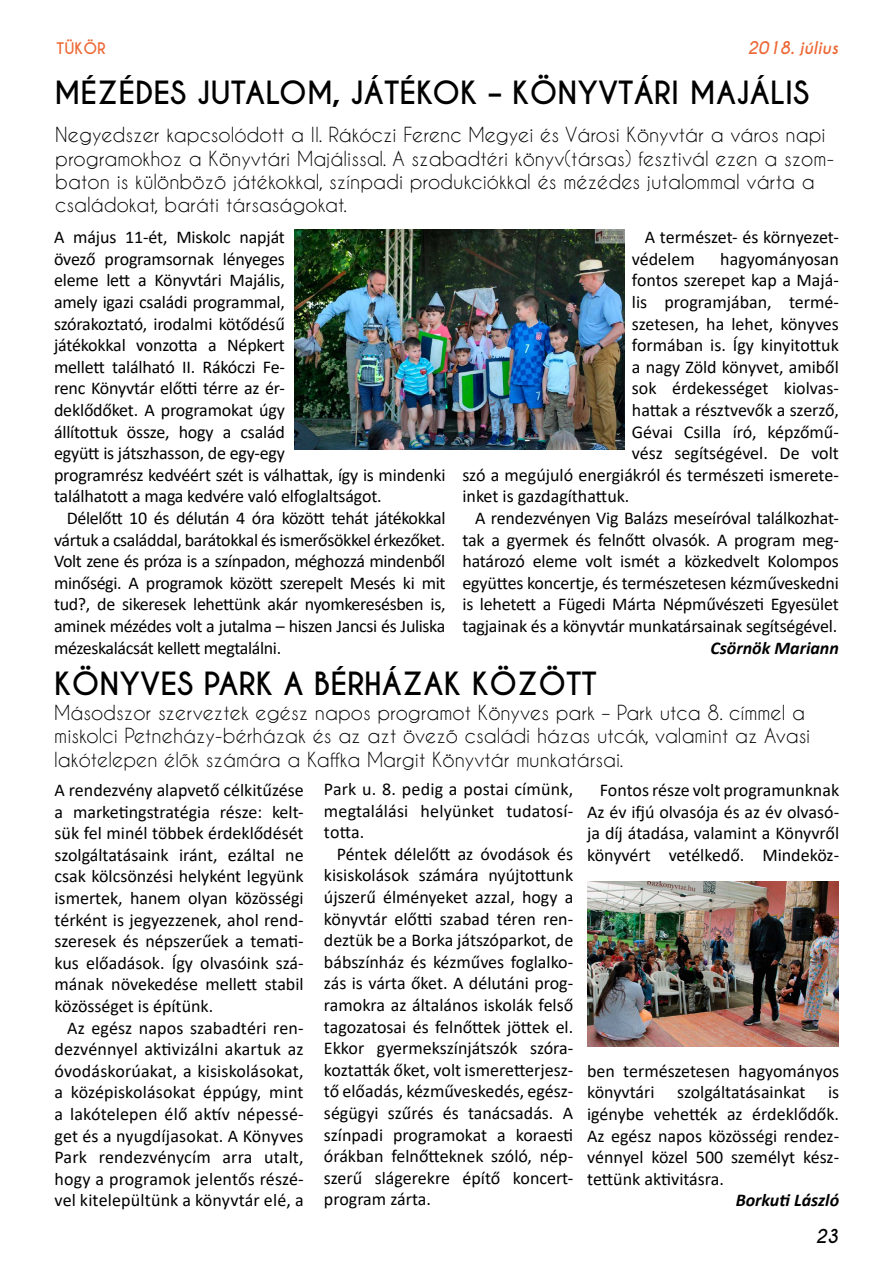
<style>
.page{position:relative;width:893px;height:1263px;background:#fff}
.page>*{position:absolute;margin:0;border:0;box-sizing:border-box;transform-origin:0 0}
.t1{font:700 30px "Caviar Dreams";color:#000}
.t2{font:19.5px/23.4px "Caviar Dreams";color:#000}
.t3{font:18px/21.6px "Calibri";letter-spacing:-.01em;color:#000;text-align:justify}
.t4{font:italic 700 18px "Calibri";color:#000}
.t5{font:italic 700 18px "Caviar Dreams";color:#000}
.t6{font:italic 700 16.5px "Caviar Dreams";color:#ec6835}
.t7{font:700 15px "Caviar Dreams";letter-spacing:.065em;color:#ec6835}
</style>
<div class="page">
<img style="left:294px;top:230px;width:330px;height:220px">
<img style="left:587px;top:881px;width:251px;height:166px">
<p class="t7" style="left:57px;top:39px;width:51px">TÜKÖR</p>
<p class="t6" style="left:747px;top:38px;width:92px">2018. július</p>
<h1 class="t1" style="left:54px;top:75px;width:757px">M ÉZ ÉDES J UTALOM, JÁTÉKOK – KÖNYVTÁRI MAJÁLIS</h1>
<p class="t2" style="left:55px;top:123px;width:781px">Negyedszer kapcsolódott a II. Rákóczi Ferenc Megyei és Városi Könyvtár a város napi programokhoz a Könyvtári Majálissal. A szabadtéri könyv(társas) fesztivál ezen a szom&shy;baton is különböző játékokkal, színpadi produkciókkal és mézédes jutalommal várta a családokat, baráti társaságokat.</p>
<p class="t3" style="left:54px;top:226px;width:393px;text-align:left">A május 11-ét, Miskolc napját<br>övező programsornak lényeges<br>eleme lett a Könyvtári Majális,<br>amely igazi családi programmal,<br>szórakoztató, irodalmi kötődésű<br>játékokkal vonzotta a Népkert<br>mellett található II. Rákóczi Fe-<br>renc Könyvtár előtti térre az ér-<br>deklődőket. A programokat úgy<br>állítottuk össze, hogy a család<br>együtt is játszhasson, de egy-egy<br>programrész kedvéért szét is válhattak, így is mindenki találhatott a maga kedvére való elfoglaltságot.</p>
<p class="t3" style="left:54px;top:507px;width:393px;text-indent:13px">Délelőtt 10 és délután 4 óra között tehát játékokkal vártuk a családdal, barátokkal és ismerősökkel érkezőket.<br>Volt zene és próza is a színpadon, méghozzá mindenből minőségi. A programok között szerepelt Mesés ki mit tud?, de sikeresek lehettünk akár nyomkeresésben is, aminek mézédes volt a jutalma – hiszen Jancsi és Juliska mézeskalácsát kellett megtalálni.</p>
<p class="t3" style="left:632px;top:226px;width:208px;text-indent:13px">A természet- és környezet&shy;védelem</p>
<p class="t3" style="left:720px;top:247px;width:120px">hagyományosan</p>
<p class="t3" style="left:632px;top:269px;width:208px">fontos szerepet kap a Majá-</p>
<p class="t3" style="left:632px;top:291px;width:208px">lis programjában, termé-</p>
<p class="t3" style="left:632px;top:312px;width:209px">szetesen, ha lehet, könyves</p>
<p class="t3" style="left:632px;top:334px;width:208px">formában is. Így kinyitottuk</p>
<p class="t3" style="left:632px;top:355px;width:208px">a nagy Zöld könyvet, amiből</p>
<p class="t3" style="left:632px;top:377px;width:208px">sok érdekességet kiolvas-</p>
<p class="t3" style="left:632px;top:399px;width:209px">hattak a résztvevők a szerző,</p>
<p class="t3" style="left:632px;top:420px;width:208px">Gévai Csilla író, képzőmű-</p>
<p class="t3" style="left:632px;top:442px;width:208px">vész segítségével. De volt</p>
<p class="t3" style="left:462px;top:463px;width:378px">szó a megújuló energiákról és természeti ismerete-</p>
<p class="t3" style="left:462px;top:485px;width:169px">inket is gazdagíthattuk.</p>
<p class="t3" style="left:475px;top:507px;width:365px">A rendezvényen Vig Balázs meseíróval találkozhat-</p>
<p class="t3" style="left:462px;top:528px;width:378px">tak a gyermek és felnőtt olvasók. A program meg-</p>
<p class="t3" style="left:462px;top:550px;width:378px">határozó eleme volt ismét a közkedvelt Kolompos</p>
<p class="t3" style="left:462px;top:571px;width:378px">együttes koncertje, és természetesen kézműveskedni</p>
<p class="t3" style="left:462px;top:593px;width:378px">is lehetett a Fügedi Márta Népművészeti Egyesület</p>
<p class="t3" style="left:462px;top:615px;width:376px">tagjainak és a könyvtár munkatársainak segítségével.</p>
<p class="t4" style="left:710px;top:635px;width:130px">Csörnök Mariann</p>
<h1 class="t1" style="left:54px;top:666px;width:528px">KÖNYVES PARK A BÉRHÁZAK KÖZ ÖTT</h1>
<p class="t2" style="left:54px;top:701px;width:758px">Másodszor szerveztek egész napos programot Könyves park – Park utca 8. címmel a miskolci Petneházy-bérházak és az azt övező családi házas utcák, valamint az Avasi lakótelepen élők számára a Kaffka Margit Könyvtár munkatársai.</p>
<p class="t3" style="left:55px;top:779px;width:251px">A rendezvény alapvető célkitűzése a marketingstratégia része: kelt&shy;sük fel minél többek érdeklődését szolgáltatásaink iránt, ezáltal ne csak kölcsönzési helyként legyünk ismertek, hanem olyan közösségi térként is jegyezzenek, ahol rend&shy;szeresek és népszerűek a temati&shy;kus előadások. Így olvasóink szá&shy;mának növekedése mellett stabil közösséget is építünk.</p>
<p class="t3" style="left:55px;top:1016px;width:251px;text-indent:13px">Az egész napos szabadtéri ren&shy;dezvénnyel aktivizálni akartuk az óvodáskorúakat, a kisiskolásokat, a középiskolásokat éppúgy, mint a lakótelepen élő aktív népessé&shy;get és a nyugdíjasokat. A Könyves Park rendezvénycím arra utalt, hogy a programok jelentős részé&shy;vel kitelepültünk a könyvtár elé, a</p>
<p class="t3" style="left:324px;top:778px;width:251px">Park u. 8. pedig a postai címünk, megtalálási helyünket tudatosí&shy;totta.</p>
<p class="t3" style="left:324px;top:842px;width:251px;text-indent:13px">Péntek délelőtt az óvodások és kisiskolások számára nyújtottunk újszerű élményeket azzal, hogy a könyvtár előtti szabad téren ren&shy;deztük be a Borka játszóparkot, de bábszínház és kézműves foglalko&shy;zás is várta őket. A délutáni prog&shy;ramokra az általános iskolák felső tagozatosai és felnőttek jöttek el.<br>Ekkor gyermekszínjátszók szóra&shy;koztatták őket, volt ismeretterjesz&shy;tő előadás, kézműveskedés, egész&shy;ségügyi szűrés és tanácsadás. A színpadi programokat a koraesti órákban felnőtteknek szóló, nép&shy;szerű slágerekre építő koncert&shy;program zárta.</p>
<p class="t3" style="left:587px;top:779px;width:254px;text-indent:13px">Fontos része volt programunknak Az év ifjú olvasója és az év olvasó&shy;ja díj átadása, valamint a Könyvről könyvért vetélkedő. Mindeköz-</p>
<p class="t3" style="left:587px;top:1059px;width:253px">ben természetesen hagyományos könyvtári szolgáltatásainkat is igénybe vehették az érdeklődők.<br>Az egész napos közösségi rendez&shy;vénnyel közel 500 személyt kész&shy;tettünk aktivitásra.</p>
<p class="t4" style="left:736px;top:1188px;width:105px">Borkuti László</p>
<p class="t5" style="left:815px;top:1226px;width:25px">23</p>
</div>
